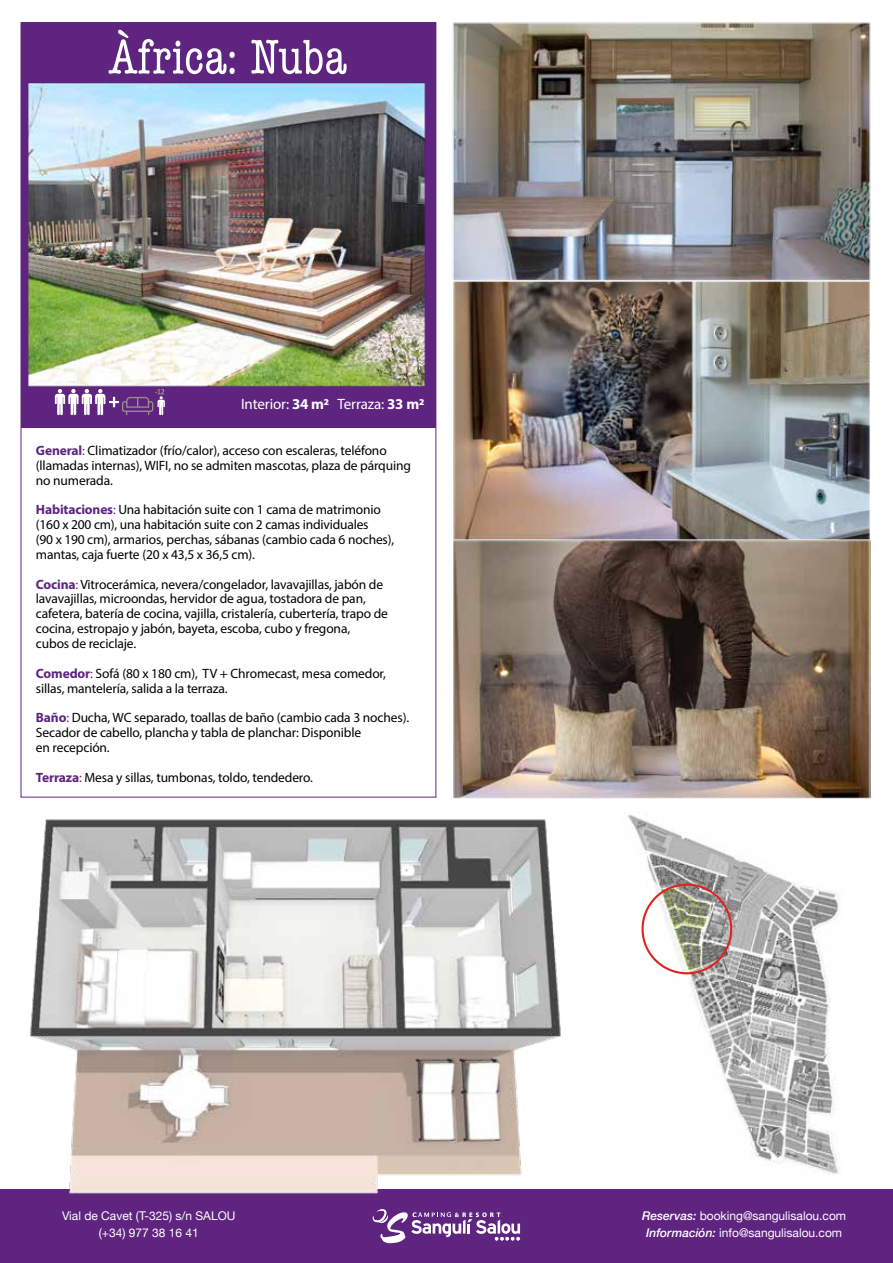
<style>
.page{position:relative;width:893px;height:1263px;background:#fff}
.page>*{position:absolute;margin:0;border:0;box-sizing:border-box;transform-origin:0 0}
.t1{font:condensed 50.25px "American Typewriter";color:#fff}
.t2{font:15px "Myriad Pro";letter-spacing:-.01em;color:#fff}
.t3{font:13.5px/14.9px "Myriad Pro";letter-spacing:-.01em;color:#000}
.t4{font:12px/17.2px "Helvetica Neue";color:#fff;text-align:center}
.s1{font-weight:700}
.s2{font-weight:700;color:#5e2480}
.s3{color:#5e2480}
.s4{font-weight:500;font-style:italic}
</style>
<div class="page">
<img style="left:627px;top:814px;width:211px;height:361px">
<div style="left:641px;top:883px;width:91px;height:91px;border:2px solid #df2320;border-radius:50%"></div>
<div style="left:21px;top:23px;width:415px;height:405px;background:#5e2480"></div>
<img style="left:20px;top:73px;width:417px;height:382px">
<img style="left:452px;top:22px;width:419px;height:226px">
<img style="left:452px;top:248px;width:419px;height:299px">
<img style="left:423px;top:500px;width:447px;height:299px">
<div style="left:0;top:1189px;width:893px;height:74px;background:#5e2480"></div>
<svg style="left:372px;top:1209px;width:148px;height:34px"></svg>
<img style="left:30px;top:819px;width:531px;height:375px">
<svg style="left:55px;top:389px;width:110px;height:26px"></svg>
<h1 class="t1" style="left:109px;top:19px;width:240px">Àfrica: Nuba</h1>
<p class="t2" style="left:241px;top:395px;width:185px">Interior: <span class="s1">34 m2</span> Terraza: <span class="s1">33 m2</span></p>
<p class="t3" style="left:36px;top:443px;width:377px"><span class="s2">General</span><span class="s3">:</span> Climatizador (frío/calor), acceso con escaleras, teléfono (llamadas internas), WIFI, no se admiten mascotas, plaza de párquing no numerada.</p>
<p class="t3" style="left:36px;top:502px;width:360px"><span class="s2">Habitaciones</span><span class="s3">:</span> Una habitación suite con 1 cama de matrimonio (160 x 200 cm), una habitación suite con 2 camas individuales<br>(90 x 190 cm), armarios, perchas, sábanas (cambio cada 6 noches), mantas, caja fuerte (20 x 43,5 x 36,5 cm).</p>
<p class="t3" style="left:36px;top:576px;width:353px"><span class="s2">Cocina</span><span class="s3">:</span> Vitrocerámica, nevera/congelador, lavavajillas, jabón de lavavajillas, microondas, hervidor de agua, tostadora de pan, cafetera, batería de cocina, vajilla, cristalería, cubertería, trapo de cocina, estropajo y jabón, bayeta, escoba, cubo y fregona,<br>cubos de reciclaje.</p>
<p class="t3" style="left:36px;top:665px;width:352px"><span class="s2">Comedor</span><span class="s3">:</span> Sofá (80 x 180 cm), TV + Chromecast, mesa comedor, sillas, mantelería, salida a la terraza.</p>
<p class="t3" style="left:36px;top:710px;width:375px"><span class="s2">Baño</span><span class="s3">:</span> Ducha, WC separado, toallas de baño (cambio cada 3 noches).<br>Secador de cabello, plancha y tabla de planchar: Disponible<br>en recepción.</p>
<p class="t3" style="left:36px;top:769px;width:278px"><span class="s2">Terraza</span><span class="s3">:</span> Mesa y sillas, tumbonas, toldo, tendedero.</p>
<p class="t4" style="left:62px;top:1208px;width:175px">Vial de Cavet (T-325) s/n SALOU (+34) 977 38 16 41</p>
<p class="t4" style="left:642px;top:1208px;width:206px"><span class="s4">Reservas:</span> booking@sangulisalou.com<br><span class="s4">Información:</span> info@sangulisalou.com</p>
</div>
